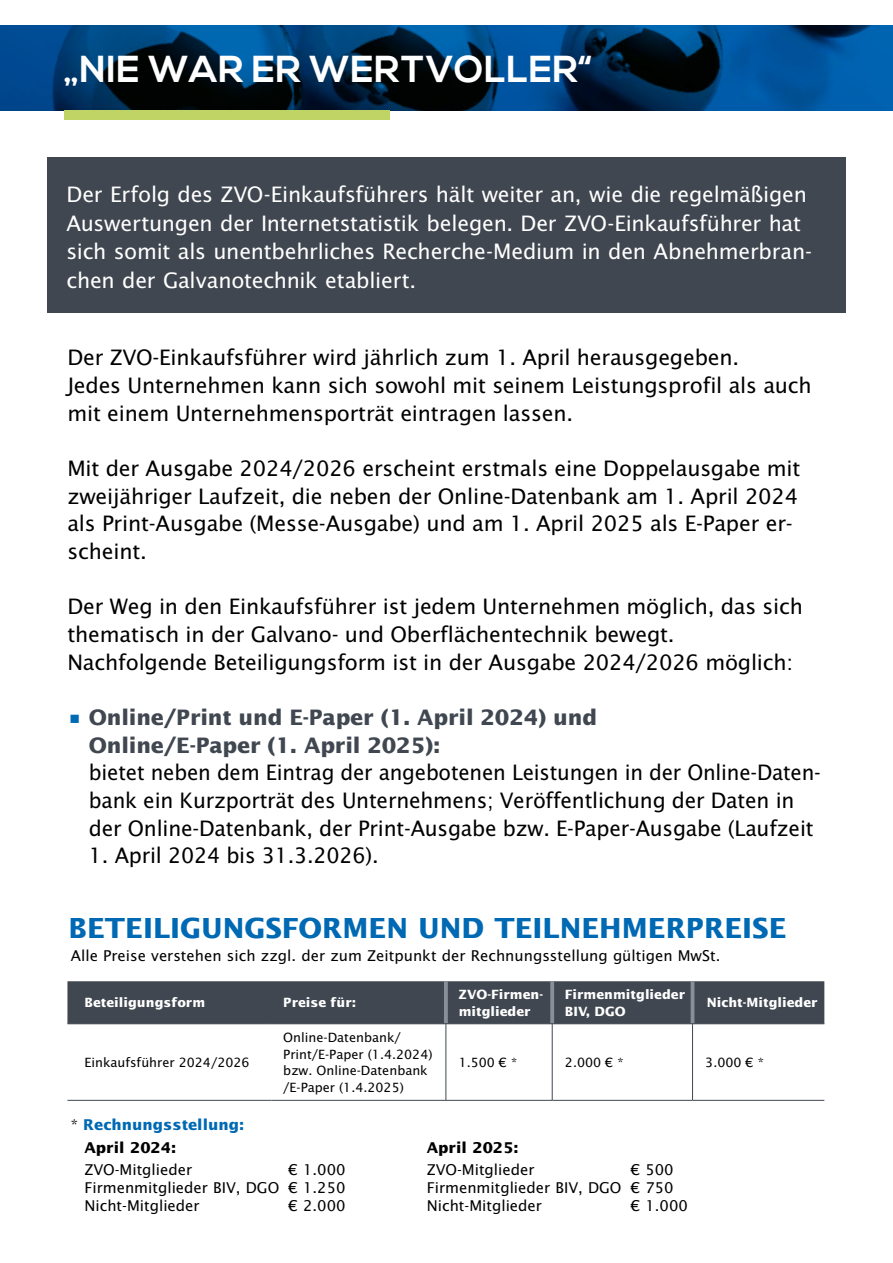
<style>
.page{position:relative;width:893px;height:1263px;background:#fff}
.page>*{position:absolute;margin:0;border:0;box-sizing:border-box;transform-origin:0 0}
.t1{font:700 37.5px "Nexa";letter-spacing:.01em;color:#fff}
.t2{font:700 27.6px "Lucida Sans";color:#0069b4}
.t3{font:21.3px/27.6px "Lucida Sans";letter-spacing:-.01em;color:#000}
.t4{font:21.3px/28.8px "Lucida Sans";letter-spacing:-.015em;color:#fff}
.t5{font:21.3px/27.6px "Lucida Sans";letter-spacing:-.01em;color:#000;scale:.96 1}
.t6{font:700 21.3px/27.6px "Lucida Sans";letter-spacing:-.01em;color:#404750}
.t7{font:14.85px/18px "Lucida Sans";color:#000;text-align:justify}
.t8{font:700 14.85px/22.4px "Lucida Sans";color:#0069b4}
.t9{font:700 14.85px "Lucida Sans";color:#000}
.t10{font:12.75px/16.6px "Lucida Sans";color:#000}
.t11{font:700 12.75px/16.6px "Lucida Sans";color:#fff}
.s1{color:#0069b4}
.s2{font-weight:400;color:#000}
.s3{color:#000}
</style>
<div class="page">
<svg style="left:0;top:26px;width:893px;height:85px;background:#003662"></svg>
<div style="left:64px;top:111px;width:326px;height:9px;background:#bfd464"></div>
<div style="left:47px;top:157px;width:799px;height:156px;background:#404750"></div>
<div style="left:67px;top:981px;width:757px;height:42px;background:#404750"></div>
<svg style="left:444px;top:981px;width:4px;height:42px"></svg>
<svg style="left:550px;top:981px;width:4px;height:42px"></svg>
<hr style="left:691px;top:981px;width:3px;height:42px;background:#898f9a">
<hr style="left:67px;top:1023px;width:205px;height:1px;background:#404750">
<hr style="left:272px;top:1023px;width:174px;height:1px;background:#404750">
<hr style="left:446px;top:1023px;width:106px;height:1px;background:#404750">
<hr style="left:446px;top:1024px;width:1px;height:76px;background:#404750">
<hr style="left:552px;top:1023px;width:140px;height:1px;background:#404750">
<hr style="left:552px;top:1024px;width:1px;height:76px;background:#404750">
<hr style="left:692px;top:1023px;width:132px;height:1px;background:#404750">
<hr style="left:692px;top:1024px;width:1px;height:76px;background:#404750">
<hr style="left:67px;top:1100px;width:205px;height:1px;background:#404750">
<hr style="left:272px;top:1100px;width:174px;height:1px;background:#404750">
<hr style="left:446px;top:1100px;width:106px;height:1px;background:#404750">
<hr style="left:552px;top:1100px;width:140px;height:1px;background:#404750">
<hr style="left:692px;top:1100px;width:132px;height:1px;background:#404750">
<h1 class="t1" style="left:64px;top:48px;width:530px">„NIE WAR ER WERTVOLLER“</h1>
<p class="t4" style="left:67px;top:180px;width:747px">Der Erfolg des ZVO-Einkaufsführers hält weiter an, wie die regelmäßigen Auswertungen der Internetstatistik belegen. Der ZVO-Einkaufsführer hat sich somit als unentbehrliches Recherche-Medium in den Abnehmerbran&shy;chen der Galvanotechnik etabliert.</p>
<p class="t3" style="left:67px;top:344px;width:746px">Der ZVO-Einkaufsführer wird jährlich zum 1. April herausgegeben.<br>Jedes Unternehmen kann sich sowohl mit seinem Leistungsprofil als auch mit einem Unternehmensporträt eintragen lassen.</p>
<p class="t3" style="left:67px;top:455px;width:734px">Mit der Ausgabe 2024/2026 erscheint erstmals eine Doppelausgabe mit zweijähriger Laufzeit, die neben der Online-Datenbank am 1. April 2024 als Print-Ausgabe (Messe-Ausgabe) und am 1. April 2025 als E-Paper er&shy;scheint.</p>
<p class="t3" style="left:67px;top:593px;width:737px">Der Weg in den Einkaufsführer ist jedem Unternehmen möglich, das sich thematisch in der Galvano- und Oberflächentechnik bewegt.<br>Nachfolgende Beteiligungsform ist in der Ausgabe 2024/2026 möglich:</p>
<p class="t6" style="left:89px;top:704px;width:510px;text-indent:-21px"><span class="s1">•</span> Online/Print und E-Paper (1. April 2024) und<br>Online/E-Paper (1. April 2025):</p>
<p class="t5" style="left:89px;top:759px;width:764px">bietet neben dem Eintrag der angebotenen Leistungen in der Online-Daten&shy;bank ein Kurzporträt des Unternehmens; Veröffentlichung der Daten in der Online-Datenbank, der Print-Ausgabe bzw. E-Paper-Ausgabe (Laufzeit</p>
<p class="t3" style="left:89px;top:842px;width:291px">1. April 2024 bis 31.3.2026).</p>
<p class="t2" style="left:68px;top:913px;width:720px">BETEILIGUNGSFORMEN UND TEILNEHMERPREISE</p>
<p class="t7" style="left:71px;top:946px;width:651px">Alle Preise verstehen sich zzgl. der zum Zeitpunkt der Rechnungsstellung gültigen MwSt.</p>
<p class="t11" style="left:85px;top:995px;width:122px">Beteiligungsform</p>
<p class="t11" style="left:283px;top:995px;width:74px">Preise für:</p>
<p class="t11" style="left:459px;top:986px;width:86px">ZVO-Firmen&shy;mitglieder</p>
<p class="t11" style="left:565px;top:986px;width:122px">Firmenmitglieder<br>BIV, DGO</p>
<p class="t11" style="left:707px;top:995px;width:112px">Nicht-Mitglieder</p>
<p class="t10" style="left:85px;top:1054px;width:167px">Einkaufsführer 2024/2026</p>
<p class="t10" style="left:283px;top:1029px;width:151px">Online-Datenbank/<br>Print/E-Paper (1.4.2024) bzw. Online-Datenbank /E-Paper (1.4.2025)</p>
<p class="t10" style="left:459px;top:1054px;width:60px">1.500 € *</p>
<p class="t10" style="left:565px;top:1054px;width:60px">2.000 € *</p>
<p class="t10" style="left:705px;top:1054px;width:60px">3.000 € *</p>
<p class="t8" style="left:84px;top:1114px;width:161px;text-indent:-14px"><span class="s2">*</span> Rechnungsstellung:<br><span class="s3">April 2024:</span></p>
<p class="t7" style="left:84px;top:1161px;width:109px">ZVO-Mitglieder</p>
<p class="t7" style="left:84px;top:1161px;width:263px;text-indent:204px">€ 1.000<br>Firmenmitglieder BIV, DGO € 1.250<br>Nicht-Mitglieder</p>
<p class="t7" style="left:289px;top:1197px;width:58px">€ 2.000</p>
<p class="t9" style="left:427px;top:1139px;width:93px">April 2025:</p>
<p class="t7" style="left:427px;top:1161px;width:109px">ZVO-Mitglieder</p>
<p class="t7" style="left:427px;top:1161px;width:248px;text-indent:204px">€ 500<br>Firmenmitglieder BIV, DGO € 750<br>Nicht-Mitglieder</p>
<p class="t7" style="left:631px;top:1197px;width:58px">€ 1.000</p>
</div>
